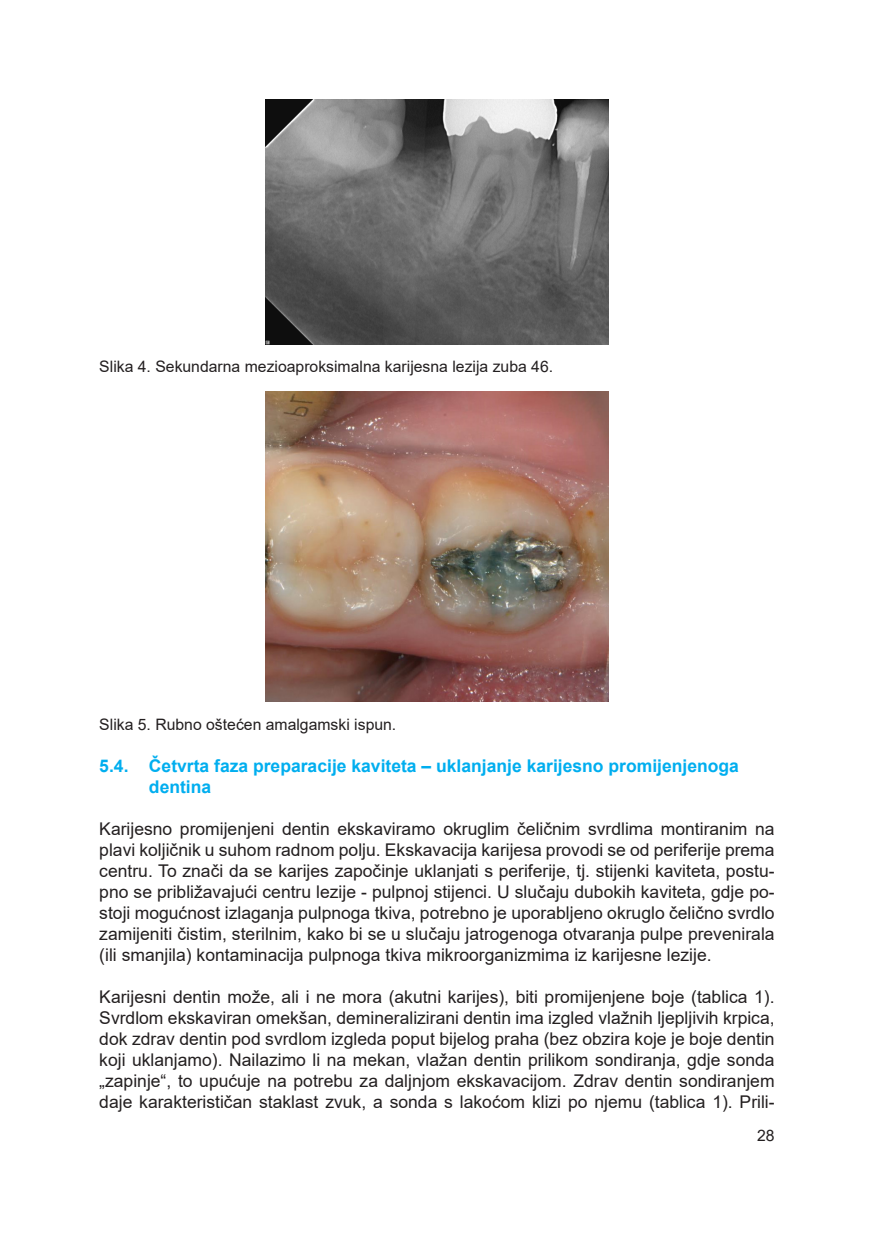
<style>
.page{position:relative;width:874px;height:1241px;background:#fff}
.page>*{position:absolute;margin:0;border:0;box-sizing:border-box;transform-origin:0 0}
.Tekući_tekst_UNIRI{font:17.5px/21px "Arial";color:#231f20;text-align:justify}
.t1{font:700 17.5px/21px "Arial";color:#00aeef}
.Nazivi_slika_i_tablica{font:15.75px "Arial";color:#231f20}
</style>
<div class="page">
<img style="left:265px;top:99px;width:343px;height:246px">
<img style="left:265px;top:392px;width:343px;height:309px">
<p class="Nazivi_slika_i_tablica" style="left:99px;top:356px;width:455px">Slika 4. Sekundarna mezioaproksimalna karijesna lezija zuba 46.</p>
<p class="Nazivi_slika_i_tablica" style="left:99px;top:713px;width:298px">Slika 5. Rubno oštećen amalgamski ispun.</p>
<p class="t1" style="left:149px;top:755px;width:591px;text-indent:-50px">5.4. Četvrta faza preparacije kaviteta – uklanjanje karijesno promijenjenoga dentina</p>
<p class="Tekući_tekst_UNIRI" style="left:99px;top:817px;width:676px">Karijesno promijenjeni dentin ekskaviramo okruglim čeličnim svrdlima montiranim na plavi koljičnik u suhom radnom polju. Ekskavacija karijesa provodi se od periferije prema centru. To znači da se karijes započinje uklanjati s periferije, tj. stijenki kaviteta, postu&shy;pno se približavajući centru lezije - pulpnoj stijenci. U slučaju dubokih kaviteta, gdje po&shy;stoji mogućnost izlaganja pulpnoga tkiva, potrebno je uporabljeno okruglo čelično svrdlo zamijeniti čistim, sterilnim, kako bi se u slučaju jatrogenoga otvaranja pulpe prevenirala (ili smanjila) kontaminacija pulpnoga tkiva mikroorganizmima iz karijesne lezije.</p>
<p class="Tekući_tekst_UNIRI" style="left:99px;top:985px;width:676px">Karijesni dentin može, ali i ne mora (akutni karijes), biti promijenjene boje (tablica 1).<br>Svrdlom ekskaviran omekšan, demineralizirani dentin ima izgled vlažnih ljepljivih krpica, dok zdrav dentin pod svrdlom izgleda poput bijelog praha (bez obzira koje je boje dentin koji uklanjamo). Nailazimo li na mekan, vlažan dentin prilikom sondiranja, gdje sonda „zapinje“, to upućuje na potrebu za daljnjom ekskavacijom. Zdrav dentin sondiranjem daje karakterističan staklast zvuk, a sonda s lakoćom klizi po njemu (tablica 1). Prili-</p>
<p class="Nazivi_slika_i_tablica" style="left:756px;top:1124px;width:19px">28</p>
</div>
